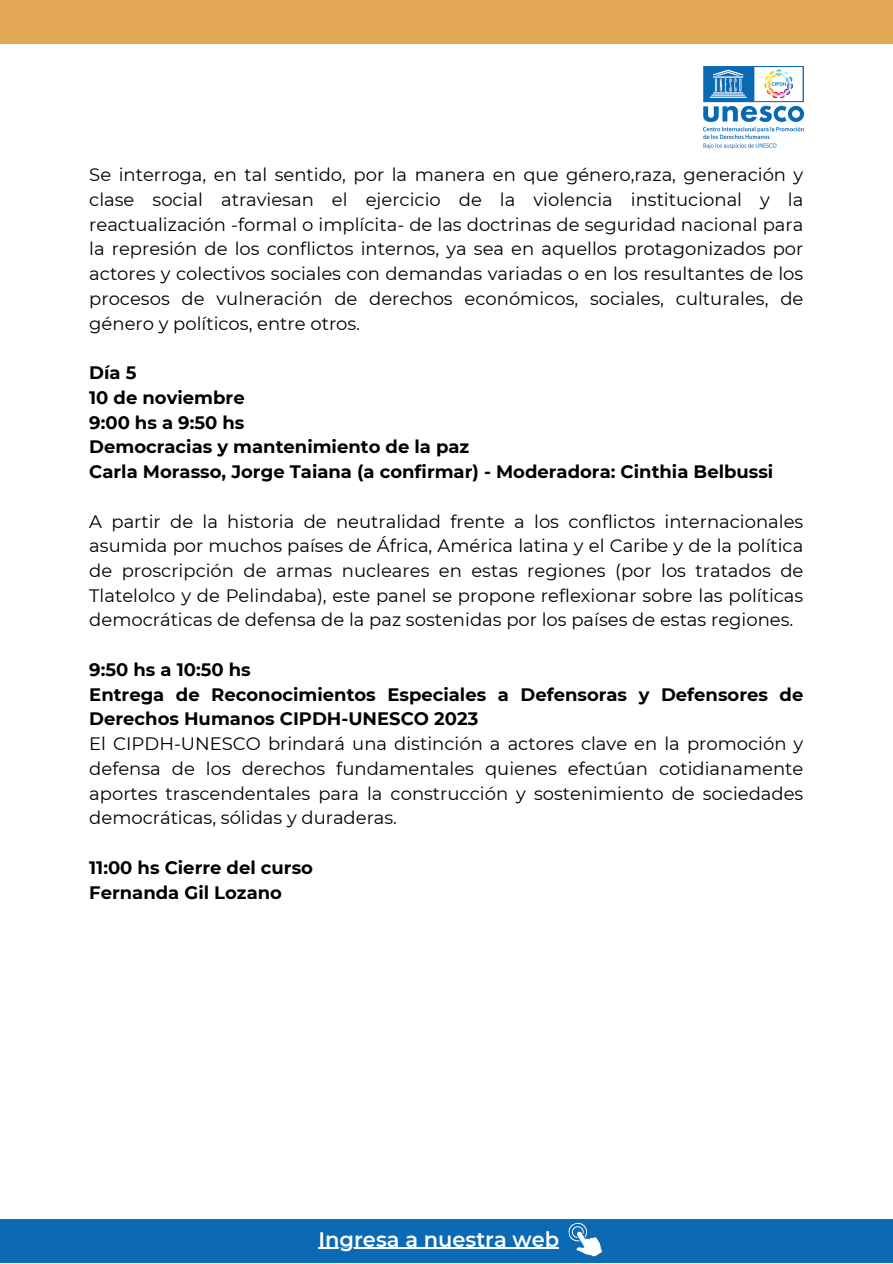
<style>
.page{position:relative;width:893px;height:1264px;background:#fff}
.page>*{position:absolute;margin:0;border:0;box-sizing:border-box;transform-origin:0 0}
.t1{font:600 21px "Montserrat";color:#fff}
.t2{font:18px/24.8px "Montserrat";color:#000;text-align:justify}
.t3{font:700 18px/24.8px "Montserrat";color:#000}
</style>
<div class="page">
<img style="left:703px;top:67px;width:100px;height:82px">
<div style="left:0;top:1218px;width:892px;height:44px;background:#0c69b3"></div>
<div style="left:0;top:0;width:892px;height:44px;background:#e2a856"></div>
<hr style="left:318px;top:1247px;width:241px;height:1px;background:#fff">
<svg style="left:568px;top:1222px;width:34px;height:35px"></svg>
<p class="t2" style="left:89px;top:162px;width:715px">Se interroga, en tal sentido, por la manera en que género,raza, generación y clase social atraviesan el ejercicio de la violencia institucional y la reactualización -formal o implícita- de las doctrinas de seguridad nacional para la represión de los conflictos internos, ya sea en aquellos protagonizados por actores y colectivos sociales con demandas variadas o en los resultantes de los procesos de vulneración de derechos económicos, sociales, culturales, de género y políticos, entre otros.</p>
<p class="t3" style="left:89px;top:360px;width:49px">Día 5</p>
<p class="t3" style="left:89px;top:385px;width:157px">10 de noviembre</p>
<p class="t3" style="left:89px;top:410px;width:157px">9:00 hs a 9:50 hs</p>
<p class="t3" style="left:89px;top:434px;width:381px">Democracias y mantenimiento de la paz</p>
<p class="t3" style="left:89px;top:459px;width:685px">Carla Morasso, Jorge Taiana (a confirmar) - Moderadora: Cinthia Belbussi</p>
<p class="t2" style="left:89px;top:508px;width:715px">A partir de la historia de neutralidad frente a los conflictos internacionales asumida por muchos países de África, América latina y el Caribe y de la política de proscripción de armas nucleares en estas regiones (por los tratados de Tlatelolco y de Pelindaba), este panel se propone reflexionar sobre las políticas democráticas de defensa de la paz sostenidas por los países de estas regiones.</p>
<p class="t3" style="left:89px;top:657px;width:163px">9:50 hs a 10:50 hs</p>
<p class="t3" style="left:89px;top:682px;width:715px">Entrega de Reconocimientos Especiales a Defensoras y Defensores de<br>Derechos Humanos CIPDH-UNESCO 2023</p>
<p class="t2" style="left:89px;top:731px;width:715px">El CIPDH-UNESCO brindará una distinción a actores clave en la promoción y defensa de los derechos fundamentales quienes efectúan cotidianamente aportes trascendentales para la construcción y sostenimiento de sociedades democráticas, sólidas y duraderas.</p>
<p class="t3" style="left:89px;top:855px;width:225px">11:00 hs Cierre del curso</p>
<p class="t3" style="left:89px;top:879px;width:194px">Fernanda Gil Lozano</p>
<p class="t1" style="left:318px;top:1226px;width:242px">Ingresa a nuestra web</p>
</div>
